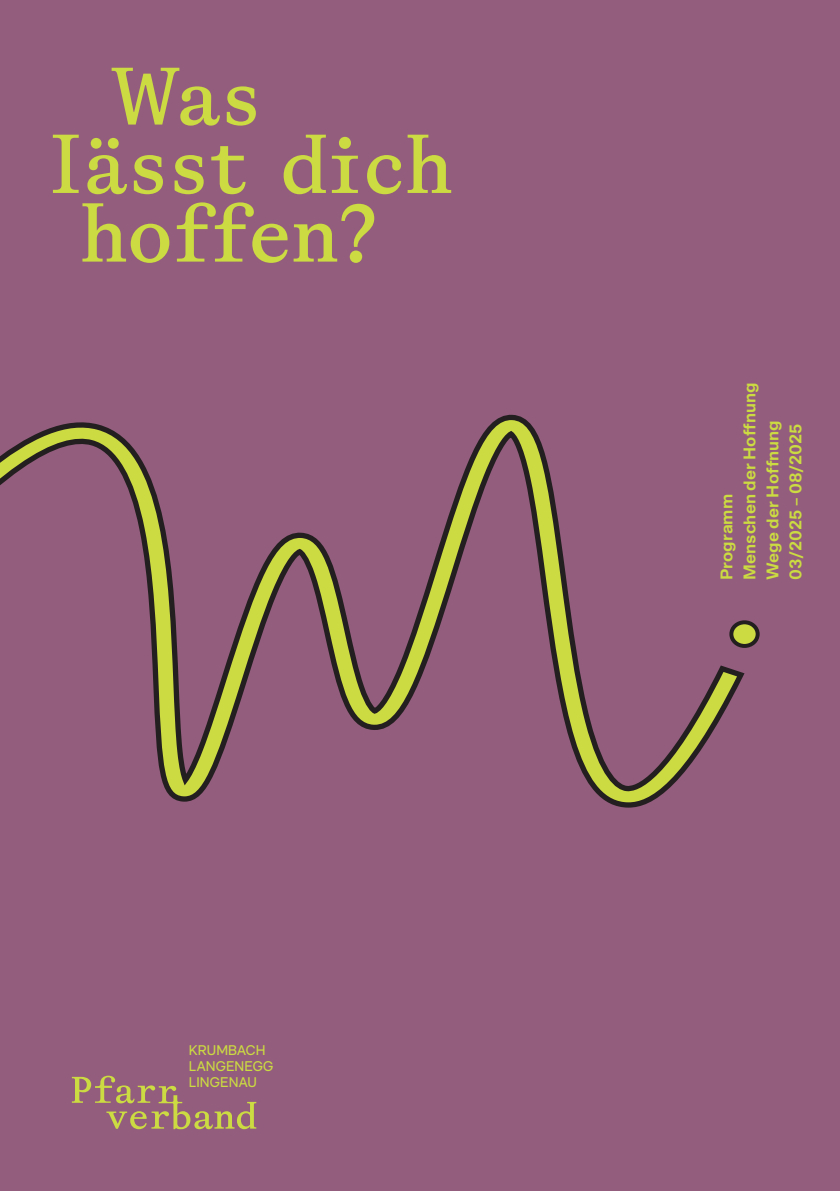
<style>
.page{position:relative;width:840px;height:1191px;background:#fff}
.page>*{position:absolute;margin:0;border:0;box-sizing:border-box;transform-origin:0 0}
.t1{font:80.8px "ABC Gaisyr Semi Mono Unlicensed Trial Regular";color:#cbdb41}
.t2{font:700 17px "Scto Grotesk A";color:#cbdb41}
.t3{font:14px "RM Neue TRIAL";letter-spacing:.01em;color:#cbdb41}
</style>
<div class="page">
<div style="left:0;top:0;width:839px;height:1191px;background:#935d7d"></div>
<svg style="left:72px;top:1075px;width:184px;height:54px"></svg>
<svg style="left:0;top:414px;width:745px;height:394px"></svg>
<div style="left:731px;top:622px;width:26px;height:24px;background:#cbdb41;border-radius:50%"></div>
<div style="left:729px;top:620px;width:30px;height:28px;border:4px solid #231f20;border-radius:50%"></div>
<p class="t1" style="left:111px;top:49px;width:152px">Was</p>
<p class="t1" style="left:48px;top:118px;width:405px">lässt dich</p>
<p class="t1" style="left:80px;top:187px;width:300px">hoffen?</p>
<p class="t3" style="left:189px;top:1044px;width:78px">KRUMBACH</p>
<p class="t3" style="left:189px;top:1060px;width:86px">LANGENEGG</p>
<p class="t3" style="left:189px;top:1076px;width:69px">LINGENAU</p>
<p class="t2" style="left:738px;top:580px;width:199px;rotate:-90deg">Menschen der Hoffnung</p>
<p class="t2" style="left:761px;top:580px;width:161px;rotate:-90deg">Wege der Hoffnung</p>
<p class="t2" style="left:784px;top:580px;width:158px;rotate:-90deg">03/2025 – 08/2025</p>
<p class="t2" style="left:715px;top:580px;width:87px;rotate:-90deg">Programm</p>
</div>
